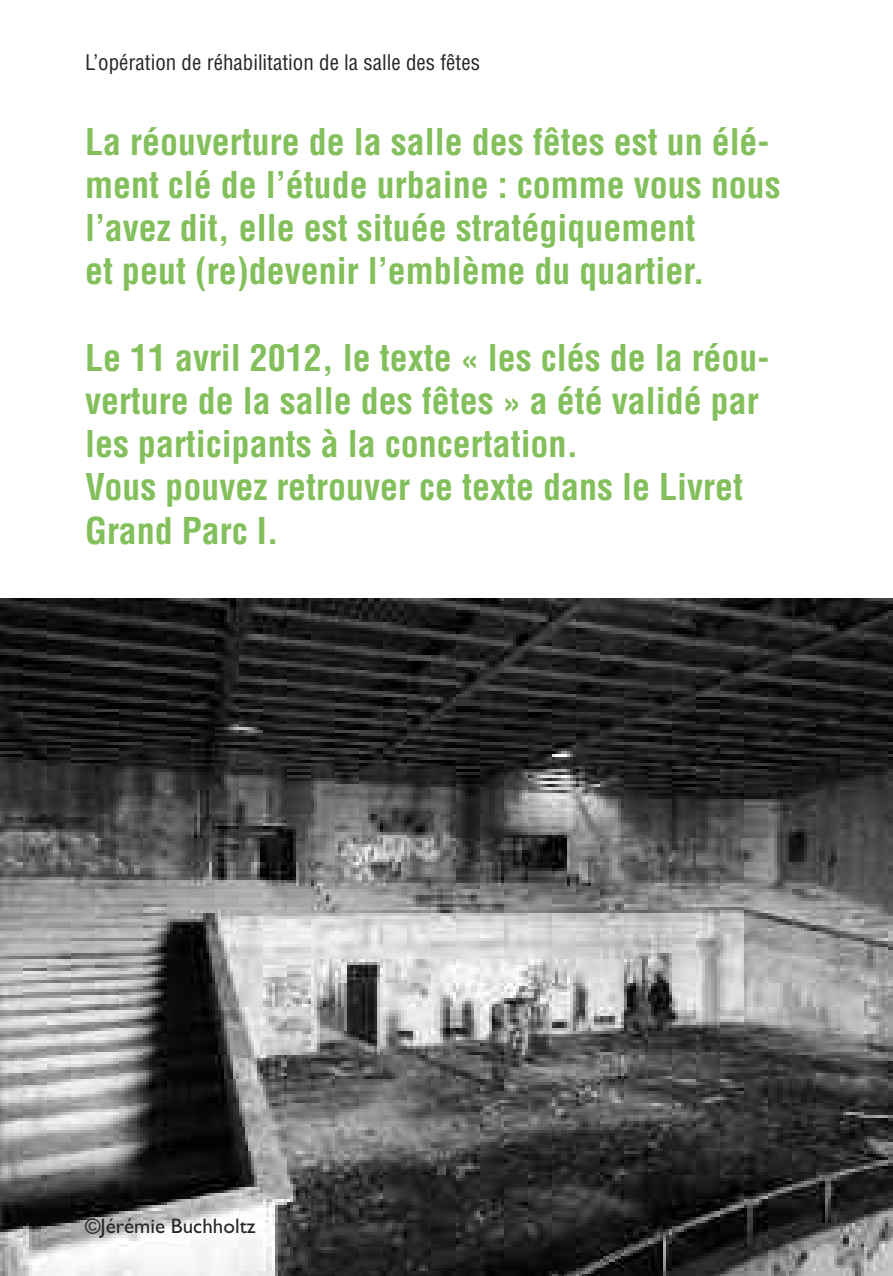
<style>
.page{position:relative;width:893px;height:1276px;background:#fff}
.page>*{position:absolute;margin:0;border:0;box-sizing:border-box;transform-origin:0 0}
.t1{font:700 condensed 36px/43.2px "Helvetica";color:#83c05c}
.t2{font:condensed 21px "Helvetica";color:#272627}
.t3{font:21px "Gill Sans";color:#272627}
</style>
<div class="page">
<img style="left:0;top:599px;width:893px;height:677px">
<p class="t2" style="left:85px;top:54px;width:396px">L’opération de réhabilitation de la salle des fêtes</p>
<p class="t1" style="left:85px;top:123px;width:697px">La réouverture de la salle des fêtes est un élé&shy;ment clé de l’étude urbaine : comme vous nous l’avez dit, elle est située stratégiquement<br>et peut (re)devenir l’emblème du quartier.</p>
<p class="t1" style="left:85px;top:339px;width:686px">Le 11 avril 2012, le texte « les clés de la réou&shy;verture de la salle des fêtes » a été validé par les participants à la concertation.<br>Vous pouvez retrouver ce texte dans le Livret Grand Parc I.</p>
<p class="t3" style="left:85px;top:1213px;width:172px">©Jérémie Buchholtz</p>
</div>
